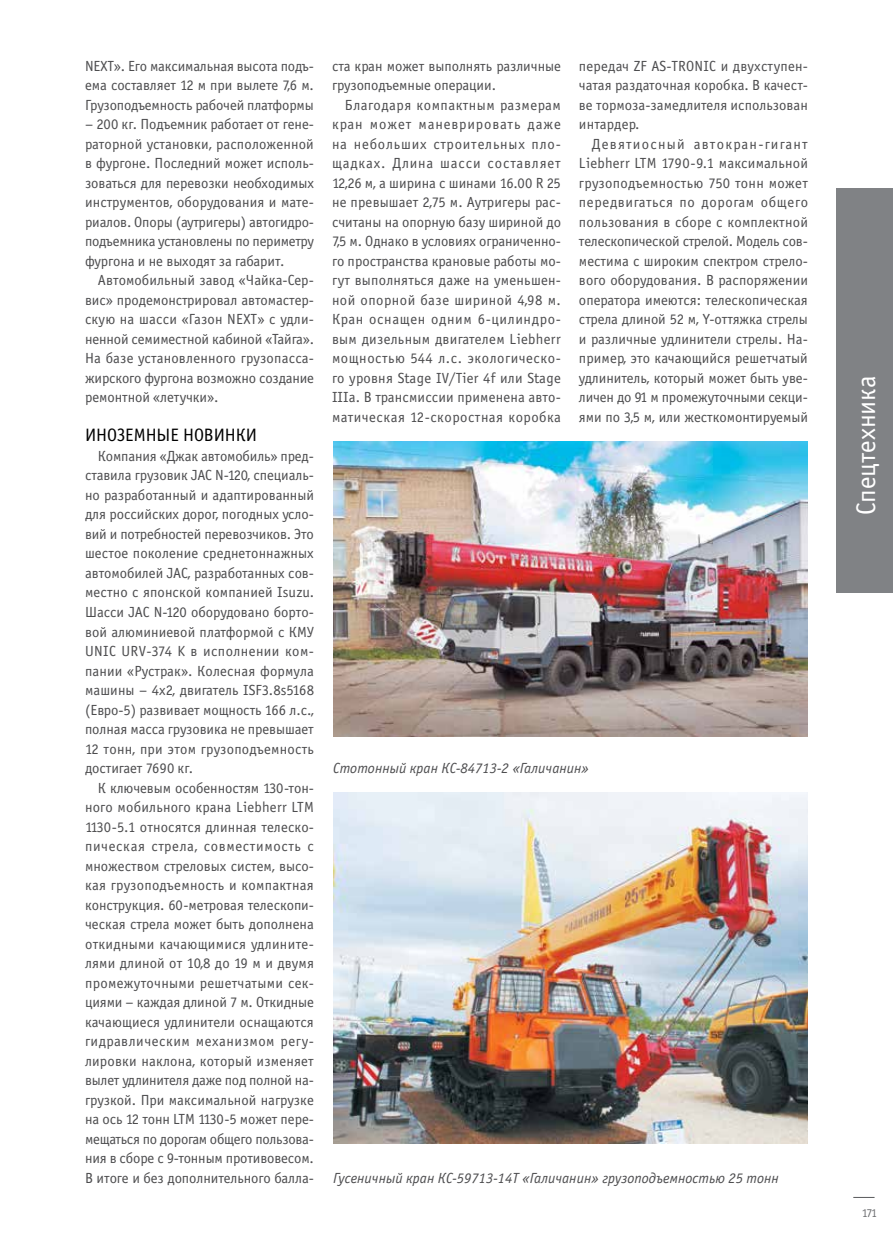
<style>
.page{position:relative;width:893px;height:1234px;background:#fff}
.page>*{position:absolute;margin:0;border:0;box-sizing:border-box;transform-origin:0 0}
.t1{font:27px "Officina Sans Book C";color:#fff}
.t2{font:18px "Officina Sans Book C";letter-spacing:-.005em;color:#000}
.t3{font:14.7px/19.5px "Officina Sans Book C";letter-spacing:-.005em;color:#4d4d4f;text-align:justify}
.t4{font:italic 14.7px "Officina Sans Book C";color:#4d4d4f}
.t5{font:12px "Officina Sans Book C";color:#6d6e71}
</style>
<div class="page">
<svg style="left:854px;top:1196px;width:20px;height:1px"></svg>
<div style="left:837px;top:188px;width:56px;height:404px;background:#808285"></div>
<img style="left:333px;top:792px;width:475px;height:351px">
<img style="left:333px;top:441px;width:475px;height:295px">
<p class="t3" style="left:85px;top:56px;width:230px">NEXT». Его максимальная высота подъ&shy;ема составляет 12 м при вылете 7,6 м.<br>Грузоподъемность рабочей платформы</p>
<p class="t3" style="left:85px;top:115px;width:231px">– 200 кг. Подъемник работает от гене&shy;раторной установки, расположенной в фургоне. Последний может исполь&shy;зоваться для перевозки необходимых инструментов, оборудования и мате&shy;риалов. Опоры (аутригеры) автогидро&shy;подъемника установлены по периметру фургона и не выходят за габарит.</p>
<p class="t3" style="left:85px;top:271px;width:231px;text-indent:13px">Автомобильный завод «Чайка-Сер&shy;вис» продемонстрировал автомастер&shy;скую на шасси «Газон NEXT» с удли&shy;ненной семиместной кабиной «Тайга».<br>Н а базе установленного грузопасса&shy;жирского фургона возможно создание ремонтной «летучки».</p>
<p class="t2" style="left:85px;top:425px;width:173px">И ноземные новинки</p>
<p class="t3" style="left:85px;top:446px;width:231px;text-align:left;text-indent:13px">Компания «Джак автомобиль» пред&shy;ставила грузовик JAC N-120, специаль&shy;но разработанный и адаптированный для российских дорог, погодных усло&shy;вий и потребностей перевозчиков. Это шестое поколение среднетоннажных автомобилей JAC, разработанных сов&shy;местно с японской компанией Isuzu.<br>Шасси JAC N-120 оборудовано борто&shy;вой алюминиевой платформой с КМУ UNIC URV-374 K в исполнении ком&shy;пании «Рустрак». Колесная формула машины – 4х2, двигатель ISF3.8s5168 (Евро-5) развивает мощность 166 л.с., полная масса грузовика не превышает 12 тонн, при этом грузоподъемность достигает 7690 кг.</p>
<p class="t3" style="left:85px;top:778px;width:231px;text-indent:13px">К ключевым особенностям 130-тон&shy;ного мобильного крана Liebherr LTM 1130-5.1 относятся длинная телеско&shy;пическая стрела, совместимость с множеством стреловых систем, высо&shy;кая грузоподъемность и компактная конструкция. 60-метровая телескопи&shy;ческая стрела может быть дополнена откидными качающимися удлините&shy;лями длиной от 10,8 до 19 м и двумя промежуточными решетчатыми сек&shy;циями – каждая длиной 7 м. Откидные качающиеся удлинители оснащаются гидравлическим механизмом регу&shy;лировки наклона, который изменяет вылет удлинителя даже под полной на&shy;грузкой. При максимальной нагрузке на ось 12 тонн LTM 1130-5 может пере&shy;мещаться по дорогам общего пользова&shy;ния в сборе с 9-тонным противовесом.<br>В итоге и без дополнительного балла-</p>
<p class="t3" style="left:332px;top:56px;width:230px">ста кран может выполнять различные грузоподъемные операции.</p>
<p class="t3" style="left:332px;top:95px;width:231px;text-indent:13px">Благодаря компактным размерам кран может маневрировать даже на небольших строительных пло&shy;щадках. Длина шасси составляет 12,26 м, а ширина с шинами 16.00 R 25 не превышает 2,75 м. Аутригеры рас&shy;считаны на опорную базу шириной до 7,5 м. Однако в условиях ограниченно&shy;го пространства крановые работы мо&shy;гут выполняться даже на уменьшен&shy;ной опорной базе шириной 4,98 м.<br>Кран оснащен одним 6-цилиндро&shy;вым дизельным двигателем Liebherr мощностью 544 л.с. экологическо&shy;го уровня Stage IV/Tier 4f или Stage IIIa. В трансмиссии применена авто&shy;матическая 12-скоростная коробка</p>
<p class="t3" style="left:579px;top:56px;width:230px">передач ZF АS-TRONIC и двухступен&shy;чатая раздаточная коробка. В качест&shy;ве тормоза-замедлителя использован интардер.</p>
<p class="t3" style="left:579px;top:134px;width:231px;text-indent:13px">Девятиосный автокран-гигант Liebherr LTM 1790-9.1 максимальной грузоподъемностью 750 тонн может передвигаться по дорогам общего пользования в сборе с комплектной телескопической стрелой. Модель сов&shy;местима с широким спектром стрело&shy;вого оборудования. В распоряжении оператора имеются: телескопическая стрела длиной 52 м, Y-оттяжка стрелы и различные удлинители стрелы. Н а&shy;пример, это качающийся решетчатый удлинитель, который может быть уве&shy;личен до 91 м промежуточными секци&shy;ями по 3,5 м, или жесткомонтируемый</p>
<p class="t4" style="left:333px;top:760px;width:257px">Стотонный кран КС-84713-2 «Галичанин»</p>
<p class="t4" style="left:333px;top:1169px;width:447px">Гусеничный кран КС-59713-14Т «Галичанин» грузоподъемностью 25 тонн</p>
<h1 class="t1" style="left:851px;top:515px;width:141px;rotate:-90deg">Спецтехника</h1>
<p class="t5" style="left:862px;top:1206px;width:17px">171</p>
</div>
